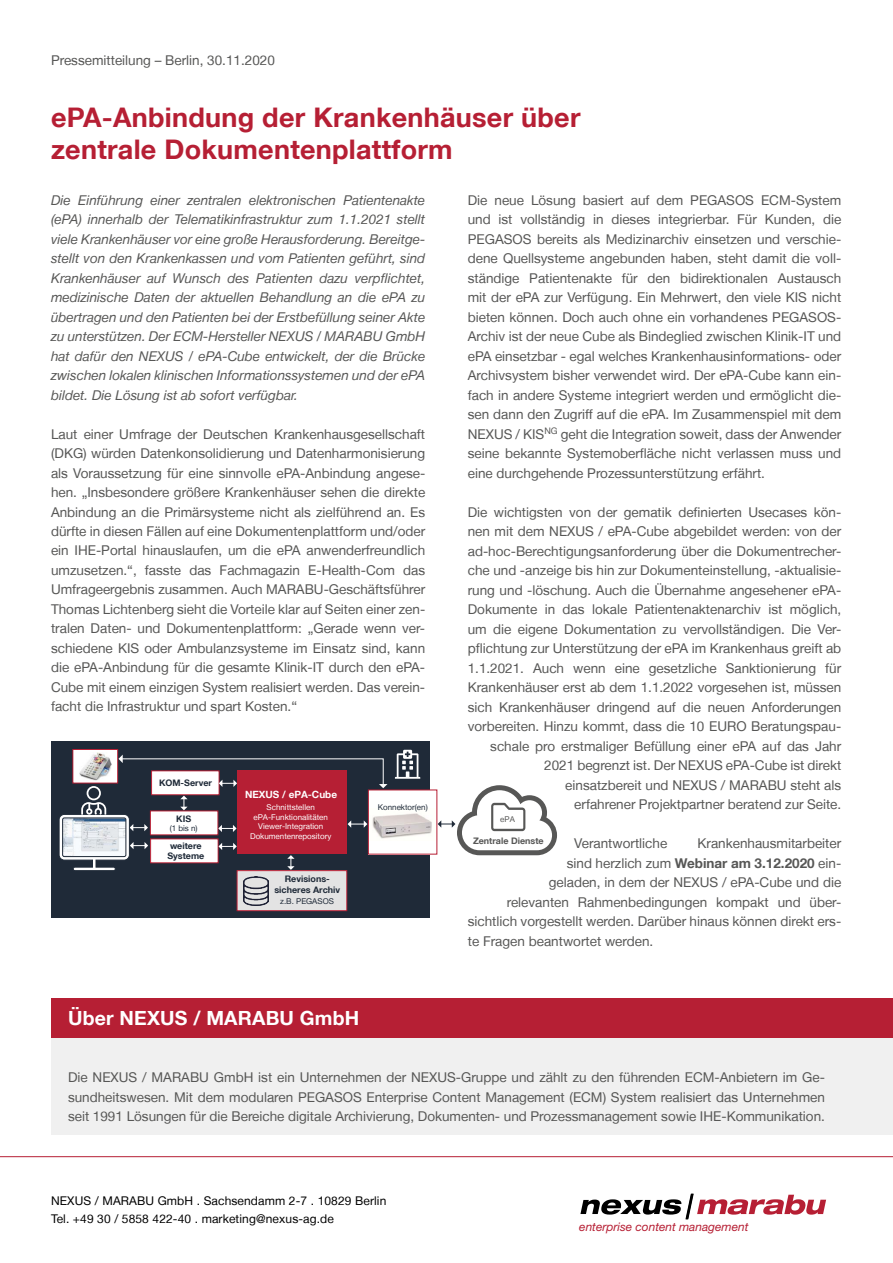
<style>
.page{position:relative;width:893px;height:1263px;background:#fff}
.page>*{position:absolute;margin:0;border:0;box-sizing:border-box;transform-origin:0 0}
.t1{font:700 27px/32.4px "Helvetica Neue LT";letter-spacing:.01em;color:#b61f34}
.t2{font:700 19.5px "Helvetica Neue LT";letter-spacing:.01em;color:#fff}
.t3{font:13.5px/19.5px "Helvetica Neue LT";color:#575756;text-align:justify}
.t4{font:italic 13.5px/19.5px "Helvetica Neue LT";color:#575756;text-align:justify}
.t5{font:12px/18px "Helvetica Neue LT";letter-spacing:.01em;color:#000}
.t6{font:italic 11.85px "Helvetica Neue LT";color:#b61f34}
.t7{font:700 10.05px "Helvetica Neue LT";color:#fff}
.t8{font:700 9px/10.8px "Helvetica Neue LT";color:#1f2a38;text-align:center}
.t9{font:700 9px "Helvetica Neue LT";color:#575756}
.t10{font:7.95px/9.6px "Helvetica Neue LT";color:#fff;text-align:center}
.t11{font:7.95px "Helvetica Neue LT";color:#1f2a38}
.t12{font:7.95px "Helvetica Neue LT";color:#575756}
.s1{font-weight:700}
</style>
<div class="page">
<hr style="left:0;top:1156px;width:893px;height:1px;background:#b61f34">
<svg style="left:580px;top:1194px;width:246px;height:25px"></svg>
<div style="left:51px;top:1037px;width:842px;height:98px;background:#f0f0f0"></div>
<div style="left:51px;top:998px;width:842px;height:39px;background:#b61f34"></div>
<div style="left:51px;top:742px;width:379px;height:176px;background:#1f2a38"></div>
<div style="left:368px;top:790px;width:69px;height:64px;background:#fff"></div>
<svg style="left:395px;top:750px;width:25px;height:29px"></svg>
<img style="left:387px;top:813px;width:45px;height:26px">
<div style="left:73px;top:749px;width:45px;height:34px;background:#fff"></div>
<div style="left:72px;top:749px;width:46px;height:34px;border:1px solid #b61f34"></div>
<img style="left:93px;top:752px;width:12px;height:3px">
<div style="left:237px;top:871px;width:110px;height:40px;background:#e3e3e3"></div>
<div style="left:237px;top:870px;width:110px;height:41px;border:1px solid #b61f34"></div>
<img style="left:243px;top:876px;width:26px;height:29px">
<svg style="left:438px;top:785px;width:119px;height:70px"></svg>
<svg style="left:59px;top:755px;width:328px;height:116px"></svg>
<p class="t3" style="left:51px;top:50px;width:225px">Pressemitteilung – Berlin, 30.11.2020</p>
<h1 class="t1" style="left:51px;top:100px;width:531px">ePA-Anbindung der Krankenhäuser über zentrale Dokumentenplattform</h1>
<p class="t4" style="left:51px;top:190px;width:376px">Die Einführung einer zentralen elektronischen Patientenakte (ePA) innerhalb der Telematikinfrastruktur zum 1.1.2021 stellt viele Krankenhäuser vor eine große Herausforderung. Bereitge&shy;stellt von den Krankenkassen und vom Patienten geführt, sind Krankenhäuser auf Wunsch des Patienten dazu verpflichtet, medizinische Daten der aktuellen Behandlung an die ePA zu übertragen und den Patienten bei der Erstbefüllung seiner Akte zu unterstützen. Der ECM-Hersteller NEXUS / MARABU GmbH hat dafür den NEXUS / ePA-Cube entwickelt, der die Brücke zwischen lokalen klinischen Informationssystemen und der ePA bildet. Die Lösung ist ab sofort verfügbar.</p>
<p class="t3" style="left:51px;top:424px;width:376px">Laut einer Umfrage der Deutschen Krankenhausgesellschaft (DKG) würden Datenkonsolidierung und Datenharmonisierung als Voraussetzung für eine sinnvolle ePA-Anbindung angese&shy;hen. „Insbesondere größere Krankenhäuser sehen die direkte Anbindung an die Primärsysteme nicht als zielführend an. Es dürfte in diesen Fällen auf eine Dokumentenplattform und/oder ein IHE-Portal hinauslaufen, um die ePA anwenderfreundlich umzusetzen.“, fasste das Fachmagazin E-Health-Com das Umfrageergebnis zusammen. Auch MARABU-Geschäftsführer Thomas Lichtenberg sieht die Vorteile klar auf Seiten einer zen&shy;tralen Daten- und Dokumentenplattform: „Gerade wenn ver&shy;schiedene KIS oder Ambulanzsysteme im Einsatz sind, kann die ePA-Anbindung für die gesamte Klinik-IT durch den ePA-Cube mit einem einzigen System realisiert werden. Das verein&shy;facht die Infrastruktur und spart Kosten.“</p>
<p class="t8" style="left:159px;top:777px;width:55px">KOM-Server</p>
<p class="t8" style="left:176px;top:813px;width:16px">KIS</p>
<p class="t11" style="left:170px;top:823px;width:29px">(1 bis n)</p>
<p class="t8" style="left:167px;top:840px;width:38px;line-height:10.1px;text-align:left">weitere<br>Systeme</p>
<p class="t7" style="left:245px;top:788px;width:94px">NEXUS / ePA-Cube</p>
<p class="t10" style="left:250px;top:802px;width:83px">Schnittstellen ePA-Funktionalitäten<br>Viewer-Integration<br>Dokumentenrepository</p>
<p class="t8" style="left:274px;top:873px;width:67px">Revisions&shy;sicheres Archiv</p>
<p class="t11" style="left:280px;top:896px;width:55px">z.B. PEGASOS</p>
<p class="t11" style="left:378px;top:802px;width:51px">Konnektor(en)</p>
<h2 class="t2" style="left:68px;top:1006px;width:293px">Über NEXUS / MARABU GmbH</h2>
<p class="t3" style="left:468px;top:190px;width:375px">Die neue Lösung basiert auf dem PEGASOS ECM-System und ist vollständig in dieses integrierbar. Für Kunden, die PEGASOS bereits als Medizinarchiv einsetzen und verschie&shy;dene Quellsysteme angebunden haben, steht damit die voll&shy;ständige Patientenakte für den bidirektionalen Austausch mit der ePA zur Verfügung. Ein Mehrwert, den viele KIS nicht bieten können. Doch auch ohne ein vorhandenes PEGASOS-Archiv ist der neue Cube als Bindeglied zwischen Klinik-IT und ePA einsetzbar - egal welches Krankenhausinformations- oder Archivsystem bisher verwendet wird. Der ePA-Cube kann ein&shy;fach in andere Systeme integriert werden und ermöglicht die&shy;sen dann den Zugriff auf die ePA. Im Zusammenspiel mit dem NEXUS / KIS<sup>NG</sup> geht die Integration soweit, dass der Anwender seine bekannte Systemoberfläche nicht verlassen muss und eine durchgehende Prozessunterstützung erfährt.</p>
<p class="t3" style="left:468px;top:502px;width:375px;text-align:right">Die wichtigsten von der gematik definierten Usecases kön&shy;nen mit dem NEXUS / ePA-Cube abgebildet werden: von der ad-hoc-Berechtigungsanforderung über die Dokumentrecher&shy;che und -anzeige bis hin zur Dokumenteinstellung, -aktualisie&shy;rung und -löschung. Auch die Übernahme angesehener ePA-Dokumente in das lokale Patientenaktenarchiv ist möglich, um die eigene Dokumentation zu vervollständigen. Die Ver&shy;pflichtung zur Unterstützung der ePA im Krankenhaus greift ab 1.1.2021. Auch wenn eine gesetzliche Sanktionierung für Krankenhäuser erst ab dem 1.1.2022 vorgesehen ist, müssen sich Krankenhäuser dringend auf die neuen Anforderungen vorbereiten. Hinzu kommt, dass die 10 EURO Beratungspau&shy;schale pro erstmaliger Befüllung einer ePA auf das Jahr 2021 begrenzt ist. Der NEXUS ePA-Cube ist direkt einsatzbereit und NEXUS / MARABU steht als<br>erfahrener Projektpartner beratend zur Seite.</p>
<p class="t3" style="left:574px;top:833px;width:94px">Verantwortliche</p>
<p class="t3" style="left:697px;top:833px;width:145px">Krankenhausmitarbeiter</p>
<p class="t3" style="left:567px;top:853px;width:276px">sind herzlich zum <span class="s1">Webinar am 3.12.2020</span> ein-</p>
<p class="t3" style="left:549px;top:872px;width:294px">geladen, in dem der NEXUS / ePA-Cube und die</p>
<p class="t3" style="left:507px;top:892px;width:336px">relevanten Rahmenbedingungen kompakt und über-</p>
<p class="t3" style="left:468px;top:911px;width:375px">sichtlich vorgestellt werden. Darüber hinaus können direkt ers-</p>
<p class="t3" style="left:468px;top:931px;width:187px">te Fragen beantwortet werden.</p>
<p class="t12" style="left:500px;top:814px;width:16px">ePA</p>
<p class="t9" style="left:473px;top:835px;width:72px">Zentrale Dienste</p>
<p class="t3" style="left:68px;top:1067px;width:758px">Die NEXUS / MARABU GmbH ist ein Unternehmen der NEXUS-Gruppe und zählt zu den führenden ECM-Anbietern im Ge&shy;sundheitswesen. Mit dem modularen PEGASOS Enterprise Content Management (ECM) System realisiert das Unternehmen seit 1991 Lösungen für die Bereiche digitale Archivierung, Dokumenten- und Prozessmanagement sowie IHE-Kommunikation.</p>
<p class="t5" style="left:51px;top:1191px;width:337px">NEXUS / MARABU GmbH . Sachsendamm 2-7 . 10829 Berlin<br>Tel. +49 30 / 5858 422-40 . marketing@nexus-ag.de</p>
<p class="t6" style="left:579px;top:1220px;width:171px">enterprise content management</p>
</div>
